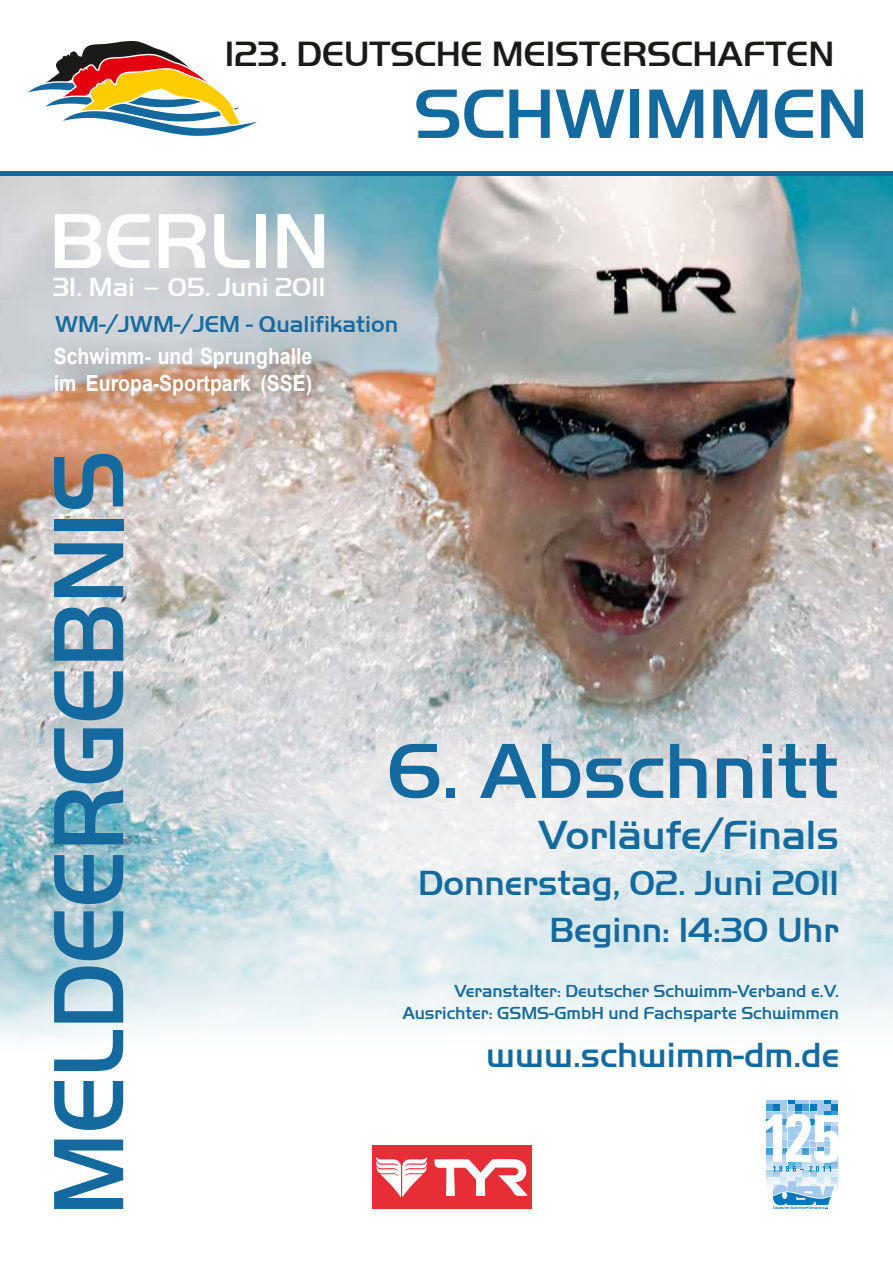
<style>
.page{position:relative;width:893px;height:1263px;background:#fff}
.page>*{position:absolute;margin:0;border:0;box-sizing:border-box;transform-origin:0 0}
.t1{font:103.65px "Handel Becker Med";color:#146a9f;scale:.9 1}
.t2{font:81px "Handel Becker Med";color:#146a9f}
.t3{font:81px "Handel Becker Med";color:#fff}
.t4{font:72.45px "Handel Becker Med";color:#146a9f}
.t5{font:42px "Handel Becker Med";color:#146a9f}
.t6{font:36.3px "Handel Becker Med";color:#1a1a18}
.t7{font:36px/46.2px "Handel Becker Med";color:#146a9f;text-align:right}
.t8{font:27px "Handel Becker Med";color:#fff}
.t9{font:23.7px "Handel Becker Med";color:#146a9f}
.t10{font:700 22.2px/26.7px "Arial";color:#fff;scale:.87 1}
.t11{font:18px/21.6px "Handel Becker Med";color:#146a9f;text-align:right}
</style>
<div class="page">
<img style="left:0;top:176px;width:893px;height:466px">
<svg style="left:28px;top:40px;width:229px;height:96px"></svg>
<hr style="left:0;top:172px;width:893px;height:4px;background:#146a9f">
<svg style="left:0;top:642px;width:893px;height:336px;background:#d0d9dc"></svg>
<svg style="left:0;top:978px;width:893px;height:184px"></svg>
<div style="left:35px;top:329px;width:311px;height:98px;background:#1a1a18;opacity:.61"></div>
<svg style="left:766px;top:1100px;width:72px;height:3px"></svg>
<div style="left:766px;top:1104px;width:7px;height:7px;background:#429bd2"></div>
<div style="left:773px;top:1104px;width:7px;height:7px;background:#0078bd"></div>
<div style="left:780px;top:1104px;width:7px;height:7px;background:#a3c9ec"></div>
<div style="left:788px;top:1104px;width:6px;height:7px;background:#a3c9ec"></div>
<div style="left:795px;top:1104px;width:7px;height:7px;background:#0078bd"></div>
<div style="left:802px;top:1104px;width:7px;height:7px;background:#429bd2"></div>
<div style="left:810px;top:1104px;width:6px;height:7px;background:#0078bd"></div>
<div style="left:817px;top:1104px;width:7px;height:7px;background:#a3c9ec"></div>
<div style="left:824px;top:1104px;width:7px;height:7px;background:#a3c9ec"></div>
<div style="left:831px;top:1104px;width:7px;height:7px;background:#0078bd"></div>
<svg style="left:766px;top:1111px;width:72px;height:98px"></svg>
<div style="left:372px;top:1145px;width:160px;height:64px;background:#e72e36"></div>
<svg style="left:376px;top:1157px;width:51px;height:40px"></svg>
<svg style="left:435px;top:1159px;width:93px;height:37px"></svg>
<h3 class="t6" style="left:225px;top:33px;width:611px">123. Deutsche Meisterschaften</h3>
<h3 class="t4" style="left:414px;top:73px;width:46px">SCH</h3>
<h3 class="t4" style="left:555px;top:73px;width:263px">WIMMEN</h3>
<h2 class="t3" style="left:49px;top:195px;width:237px">BERLIN</h2>
<h3 class="t8" style="left:53px;top:272px;width:274px">31. Mai – 05. Juni 2011</h3>
<h3 class="t9" style="left:55px;top:311px;width:345px">WM-/JWM-/JEM - Qualifikation</h3>
<p class="t10" style="left:54px;top:344px;width:298px">Schwimm- und Sprunghalle im Europa-Sportpark (SSE)</p>
<h1 class="t1" style="left:30px;top:1215px;width:840px;rotate:-90deg">MELDEERGEBNIS</h1>
<h2 class="t2" style="left:387px;top:725px;width:453px">6. Abschnitt</h2>
<h3 class="t5" style="left:538px;top:811px;width:302px">Vorläufe/Finals</h3>
<h3 class="t7" style="left:418px;top:860px;width:422px">Donnerstag, 02. Juni 2011<br>Beginn: 14:30 Uhr</h3>
<p class="t11" style="left:402px;top:980px;width:438px">Veranstalter: Deutscher Schwimm-Verband e.V.<br>Ausrichter: GSMS-GmbH und Fachsparte Schwimmen</p>
<h3 class="t7" style="left:486px;top:1032px;width:355px">www.schwimm-dm.de</h3>
</div>
